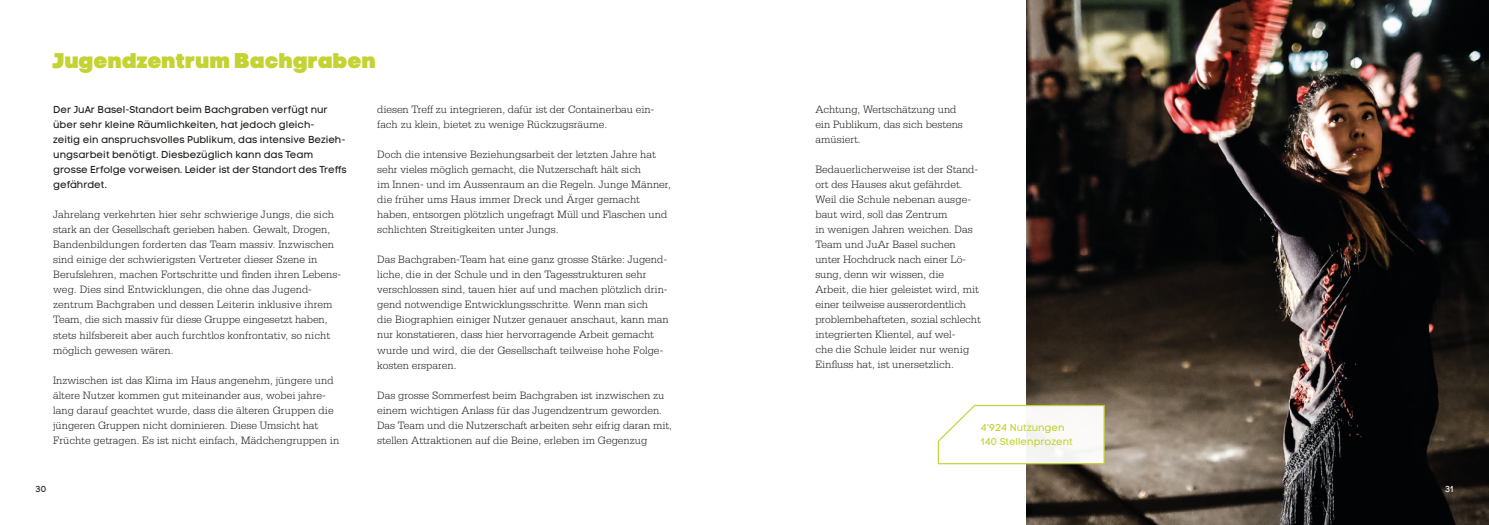
<style>
.page{position:relative;width:1489px;height:525px;background:#fff}
.page>*{position:absolute;margin:0;border:0;box-sizing:border-box;transform-origin:0 0}
.t1{font:21.25px "Code Pro Black LC";letter-spacing:.02em;color:#c3d332}
.t2{font:300 11.25px/15px "Serifa";color:#1d1d1b}
.t3{font:10px/15px "Code Pro LC";color:#1d1d1b}
.t4{font:10px/13.8px "Code Pro LC";color:#c3d332}
.t5{font:8.75px "Code Pro LC";color:#1d1d1b}
.t6{font:8.75px "Code Pro LC";color:#fff}
</style>
<div class="page">
<img style="left:1026px;top:0;width:462px;height:524px">
<svg style="left:937px;top:404px;width:168px;height:60px"></svg>
<h1 class="t1" style="left:53px;top:48px;width:324px">Jugendzentrum Bachgraben</h1>
<p class="t3" style="left:53px;top:102px;width:295px">Der JuAr Basel-Standort beim Bachgraben verfügt nur über sehr kleine Räumlichkeiten, hat jedoch gleich-<br>zeitig ein anspruchsvolles Publikum, das intensive Bezieh&shy;ungsarbeit benötigt. Diesbezüglich kann das Team grosse Erfolge vorweisen. Leider ist der Standort des Treffs gefährdet.</p>
<p class="t2" style="left:53px;top:207px;width:289px">Jahrelang verkehrten hier sehr schwierige Jungs, die sich stark an der Gesellschaft gerieben haben. Gewalt, Drogen, Bandenbildungen forderten das Team massiv. Inzwischen sind einige der schwierigsten Vertreter dieser Szene in Berufslehren, machen Fortschritte und finden ihren Lebens&shy;weg. Dies sind Entwicklungen, die ohne das Jugend&shy;zentrum Bachgraben und dessen Leiterin inklusive ihrem Team, die sich massiv für diese Gruppe eingesetzt haben, stets hilfsbereit aber auch furchtlos konfrontativ, so nicht möglich gewesen wären.</p>
<p class="t2" style="left:53px;top:372px;width:287px">Inzwischen ist das Klima im Haus angenehm, jüngere und ältere Nutzer kommen gut miteinander aus, wobei jahre&shy;lang darauf geachtet wurde, dass die älteren Gruppen die jüngeren Gruppen nicht dominieren. Diese Umsicht hat Früchte getragen. Es ist nicht einfach, Mädchengruppen in</p>
<p class="t2" style="left:377px;top:102px;width:279px">diesen Treff zu integrieren, dafür ist der Containerbau ein&shy;fach zu klein, bietet zu wenige Rückzugsräume.</p>
<p class="t2" style="left:377px;top:147px;width:295px">Doch die intensive Beziehungsarbeit der letzten Jahre hat sehr vieles möglich gemacht, die Nutzerschaft hält sich<br>im Innen- und im Aussenraum an die Regeln. Junge Männer, die früher ums Haus immer Dreck und Ärger gemacht haben, entsorgen plötzlich ungefragt Müll und Flaschen und schlichten Streitigkeiten unter Jungs.</p>
<p class="t2" style="left:377px;top:252px;width:293px">Das Bachgraben-Team hat eine ganz grosse Stärke: Jugend&shy;liche, die in der Schule und in den Tagesstrukturen sehr verschlossen sind, tauen hier auf und machen plötzlich drin&shy;gend notwendige Entwicklungsschritte. Wenn man sich<br>die Biographien einiger Nutzer genauer anschaut, kann man nur konstatieren, dass hier hervorragende Arbeit gemacht wurde und wird, die der Gesellschaft teilweise hohe Folge&shy;kosten ersparen.</p>
<p class="t2" style="left:377px;top:387px;width:296px">Das grosse Sommerfest beim Bachgraben ist inzwischen zu einem wichtigen Anlass für das Jugendzentrum geworden.<br>Das Team und die Nutzerschaft arbeiten sehr eifrig daran mit, stellen Attraktionen auf die Beine, erleben im Gegenzug</p>
<p class="t2" style="left:815px;top:102px;width:149px">Achtung, Wertschätzung und ein Publikum, das sich bestens amüsiert.</p>
<p class="t2" style="left:815px;top:162px;width:167px">Bedauerlicherweise ist der Stand&shy;ort des Hauses akut gefährdet.<br>Weil die Schule nebenan ausge&shy;baut wird, soll das Zentrum<br>in wenigen Jahren weichen. Das<br>Team und JuAr Basel suchen unter Hochdruck nach einer Lö&shy;sung, denn wir wissen, die<br>Arbeit, die hier geleistet wird, mit einer teilweise ausserordentlich problembehafteten, sozial schlecht integrierten Klientel, auf wel-<br>che die Schule leider nur wenig<br>Einfluss hat, ist unersetzlich.</p>
<p class="t4" style="left:980px;top:420px;width:93px">4‘924 Nutzungen<br>140 Stellenprozent</p>
<p class="t5" style="left:35px;top:483px;width:12px">30</p>
<p class="t6" style="left:1444px;top:483px;width:10px">31</p>
</div>
